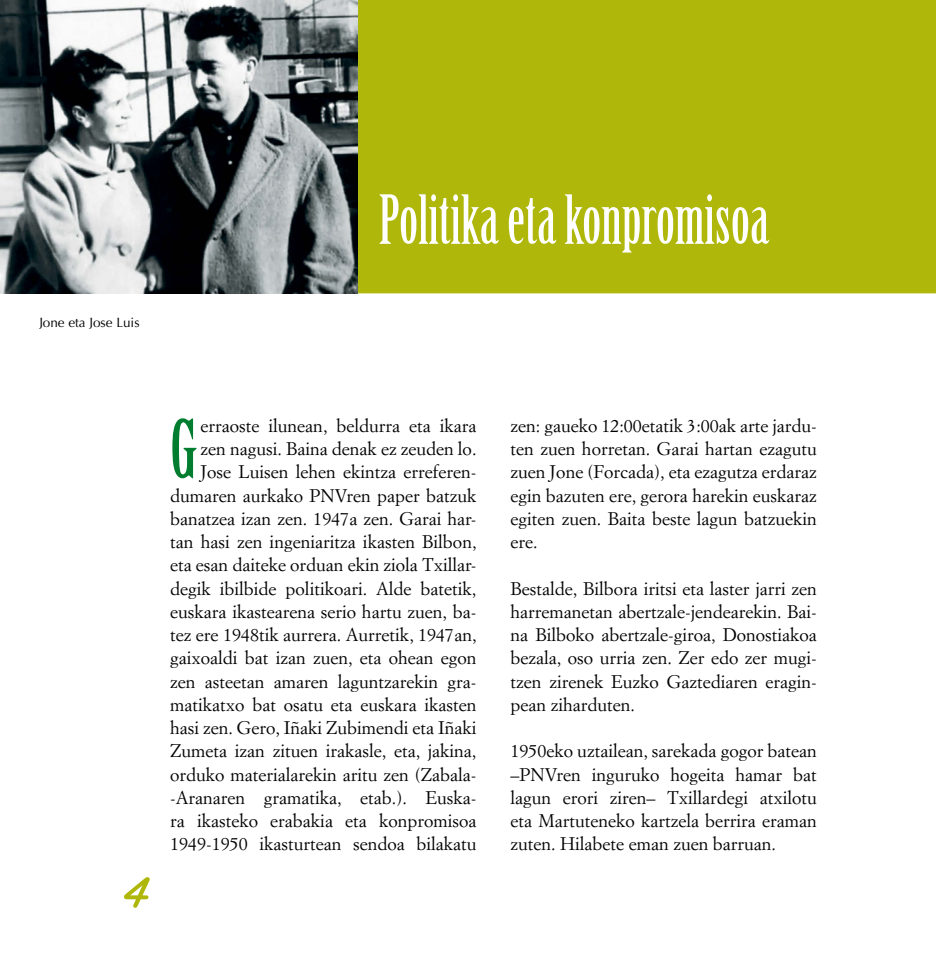
<style>
.page{position:relative;width:936px;height:978px;background:#fff}
.page>*{position:absolute;margin:0;border:0;box-sizing:border-box;transform-origin:0 0}
.t1{font:79.95px "Birch Std";color:#007d2e}
.t2{font:66px "Birch Std";color:#fff}
.t3{font:54px "Santa Fe Let Plain";color:#afb70a}
.t4{font:18px/23.2px "Simoncini Garamond";color:#000;text-align:justify}
.t5{font:13.5px "Optima";color:#000}
</style>
<div class="page">
<div style="left:357px;top:0;width:578px;height:293px;background:#afb70a"></div>
<img style="left:0;top:0;width:357px;height:293px">
<p class="t5" style="left:39px;top:315px;width:102px">Jone eta Jose Luis</p>
<h2 class="t2" style="left:378px;top:183px;width:392px">Politika eta konpromisoa</h2>
<h3 class="t3" style="left:124px;top:871px;width:27px">4</h3>
<p class="t4" style="left:170px;top:414px;width:308px;text-align:right">erraoste ilunean, beldurra eta ikara<br>zen nagusi. Baina denak ez zeuden lo.<br>Jose Luisen lehen ekintza erreferen&shy;dumaren aurkako PNVren paper batzuk banatzea izan zen. 1947a zen. Garai har&shy;tan hasi zen ingeniaritza ikasten Bilbon, eta esan daiteke orduan ekin ziola Txillar&shy;degik ibilbide politikoari. Alde batetik, euskara ikastearena serio hartu zuen, ba&shy;tez ere 1948tik aurrera. Aurretik, 1947an, gaixoaldi bat izan zuen, eta ohean egon zen asteetan amaren laguntzarekin gra&shy;matikatxo bat osatu eta euskara ikasten hasi zen. Gero, Iñaki Zubimendi eta Iñaki Zumeta izan zituen irakasle, eta, jakina, orduko materialarekin aritu zen (Zabala--Aranaren gramatika, etab.). Euska&shy;ra ikasteko erabakia eta konpromisoa 1949-1950 ikasturtean sendoa bilakatu</p>
<h1 class="t1" style="left:170px;top:404px;width:28px">G</h1>
<p class="t4" style="left:510px;top:414px;width:308px">zen: gaueko 12:00etatik 3:00ak arte jardu&shy;ten zuen horretan. Garai hartan ezagutu zuen Jone (Forcada), eta ezagutza erdaraz egin bazuten ere, gerora harekin euskaraz egiten zuen. Baita beste lagun batzuekin ere.</p>
<p class="t4" style="left:510px;top:576px;width:308px">Bestalde, Bilbora iritsi eta laster jarri zen harremanetan abertzale-jendearekin. Bai&shy;na Bilboko abertzale-giroa, Donostiakoa bezala, oso urria zen. Zer edo zer mugi&shy;tzen zirenek Euzko Gaztediaren eragin&shy;pean ziharduten.</p>
<p class="t4" style="left:510px;top:739px;width:308px">1950eko uztailean, sarekada gogor batean –PNVren inguruko hogeita hamar bat lagun erori ziren– Txillardegi atxilotu eta Martuteneko kartzela berrira eraman zuten. Hilabete eman zuen barruan.</p>
</div>
